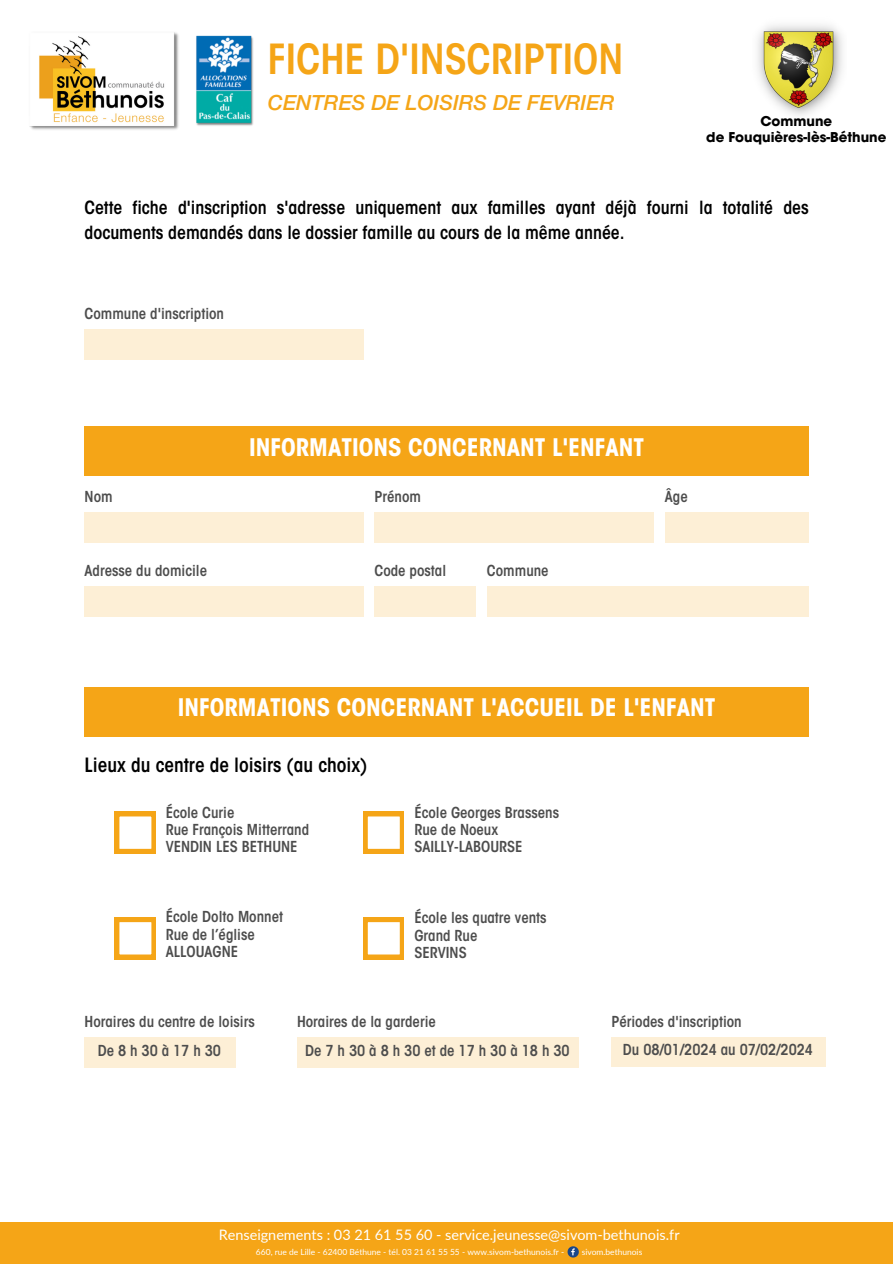
<style>
.page{position:relative;width:893px;height:1264px;background:#fff}
.page>*{position:absolute;margin:0;border:0;box-sizing:border-box;transform-origin:0 0}
.t1{font:600 condensed 41.1px "ITC Avant Garde Std";color:#f5a517}
.t2{font:700 condensed 24px "ITC Avant Garde Std";color:#fff}
.t3{font:italic 500 21px "Helvetica Neue Cyr";color:#f5a517}
.t4{font:600 condensed 19.5px "ITC Avant Garde Std";color:#000}
.t5{font:600 condensed 18px/24.8px "ITC Avant Garde Std";color:#000}
.t6{font:600 condensed 15px "ITC Avant Garde Std";color:#4d4d4d}
.t7{font:600 condensed 15px "ITC Avant Garde Std";letter-spacing:.265em;color:#4d4d4d}
.t8{font:14.4px "Lato";color:#fff}
.t9{font:700 13.5px "ITC Avant Garde Std";color:#000}
.t10{font:8.4px "Lato";color:#fff}
</style>
<div class="page">
<img style="left:29px;top:32px;width:150px;height:98px">
<img style="left:196px;top:36px;width:57px;height:90px">
<div style="left:85px;top:687px;width:723px;height:49px;background:#f5a517"></div>
<div style="left:85px;top:329px;width:279px;height:31px;background:#fdefd6"></div>
<div style="left:85px;top:1036px;width:151px;height:31px;background:#fdefd6"></div>
<div style="left:297px;top:1036px;width:281px;height:31px;background:#fdefd6"></div>
<div style="left:0;top:1222px;width:892px;height:41px;background:#f5a517"></div>
<svg style="left:567px;top:1246px;width:11px;height:11px"></svg>
<div style="left:85px;top:426px;width:723px;height:49px;background:#f5a517"></div>
<div style="left:85px;top:512px;width:279px;height:31px;background:#fdefd6"></div>
<div style="left:374px;top:512px;width:279px;height:31px;background:#fdefd6"></div>
<div style="left:85px;top:586px;width:279px;height:31px;background:#fdefd6"></div>
<div style="left:665px;top:512px;width:143px;height:31px;background:#fdefd6"></div>
<div style="left:374px;top:586px;width:101px;height:31px;background:#fdefd6"></div>
<div style="left:487px;top:586px;width:321px;height:31px;background:#fdefd6"></div>
<div style="left:115px;top:812px;width:41px;height:41px;background:#f5a517"></div>
<svg style="left:119px;top:816px;width:33px;height:33px"></svg>
<svg style="left:363px;top:812px;width:41px;height:41px"></svg>
<div style="left:115px;top:917px;width:41px;height:42px;background:#f5a517"></div>
<svg style="left:119px;top:922px;width:33px;height:33px"></svg>
<svg style="left:363px;top:917px;width:41px;height:42px"></svg>
<div style="left:611px;top:1036px;width:214px;height:30px;background:#fdefd6"></div>
<img style="left:757px;top:25px;width:86px;height:91px">
<p class="t1" style="left:268px;top:44px;width:357px">FICHE D'INSCRIPTION</p>
<p class="t3" style="left:268px;top:95px;width:348px">CENTRES DE LOISIRS DE FEVRIER</p>
<p class="t9" style="left:760px;top:116px;width:73px">Commune</p>
<p class="t9" style="left:706px;top:132px;width:182px">de Fouquières-lès-Béthune</p>
<p class="t5" style="left:84px;top:197px;width:725px">Cette fiche d'inscription s'adresse uniquement aux familles ayant déjà fourni la totalité des documents demandés dans le dossier famille au cours de la même année.</p>
<p class="t6" style="left:85px;top:308px;width:141px">Commune d'inscription</p>
<p class="t2" style="left:249px;top:438px;width:396px">INFORMATIONS CONCERNANT L'ENFANT</p>
<p class="t6" style="left:85px;top:491px;width:30px">Nom</p>
<p class="t6" style="left:374px;top:491px;width:48px">Prénom</p>
<p class="t6" style="left:665px;top:491px;width:24px">Âge</p>
<p class="t6" style="left:85px;top:565px;width:124px">Adresse du domicile</p>
<p class="t6" style="left:374px;top:565px;width:73px">Code postal</p>
<p class="t6" style="left:487px;top:565px;width:63px">Commune</p>
<p class="t2" style="left:178px;top:698px;width:539px">INFORMATIONS CONCERNANT L'ACCUEIL DE L'ENFANT</p>
<p class="t4" style="left:85px;top:757px;width:284px">Lieux du centre de loisirs (au choix)</p>
<p class="t6" style="left:166px;top:806px;width:70px">École Curie</p>
<p class="t6" style="left:166px;top:823px;width:145px">Rue François Mitterrand</p>
<p class="t6" style="left:166px;top:841px;width:133px">VENDIN LES BETHUNE</p>
<p class="t6" style="left:166px;top:911px;width:119px">École Dolto Monnet</p>
<p class="t6" style="left:166px;top:928px;width:91px">Rue de l’église</p>
<p class="t6" style="left:166px;top:945px;width:74px">ALLOUAGNE</p>
<p class="t6" style="left:414px;top:806px;width:146px">École Georges Brassens</p>
<p class="t6" style="left:414px;top:823px;width:85px">Rue de Noeux</p>
<p class="t6" style="left:414px;top:841px;width:110px">SAILLY-LABOURSE</p>
<p class="t6" style="left:414px;top:912px;width:134px">École les quatre vents</p>
<p class="t6" style="left:414px;top:929px;width:65px">Grand Rue</p>
<p class="t6" style="left:414px;top:946px;width:54px">SERVINS</p>
<p class="t6" style="left:85px;top:1015px;width:172px">Horaires du centre de loisirs</p>
<p class="t7" style="left:98px;top:1045px;width:125px">De8h30à17h30</p>
<p class="t6" style="left:297px;top:1015px;width:140px">Horaires de la garderie</p>
<p class="t7" style="left:305px;top:1045px;width:266px">De7h30à8h30etde17h30à18h30</p>
<p class="t6" style="left:611px;top:1015px;width:132px">Périodes d'inscription</p>
<p class="t6" style="left:623px;top:1043px;width:191px">Du 08/01/2024 au 07/02/2024</p>
<p class="t8" style="left:219px;top:1225px;width:462px">Renseignements : 03 21 61 55 60 - service.jeunesse@sivom-bethunois.fr</p>
<p class="t10" style="left:256px;top:1247px;width:310px">660, rue de Lille - 62400 Béthune - tél. 03 21 61 55 55 - www.sivom-bethunois.fr -</p>
<p class="t10" style="left:581px;top:1247px;width:62px">sivom.bethunois</p>
</div>
